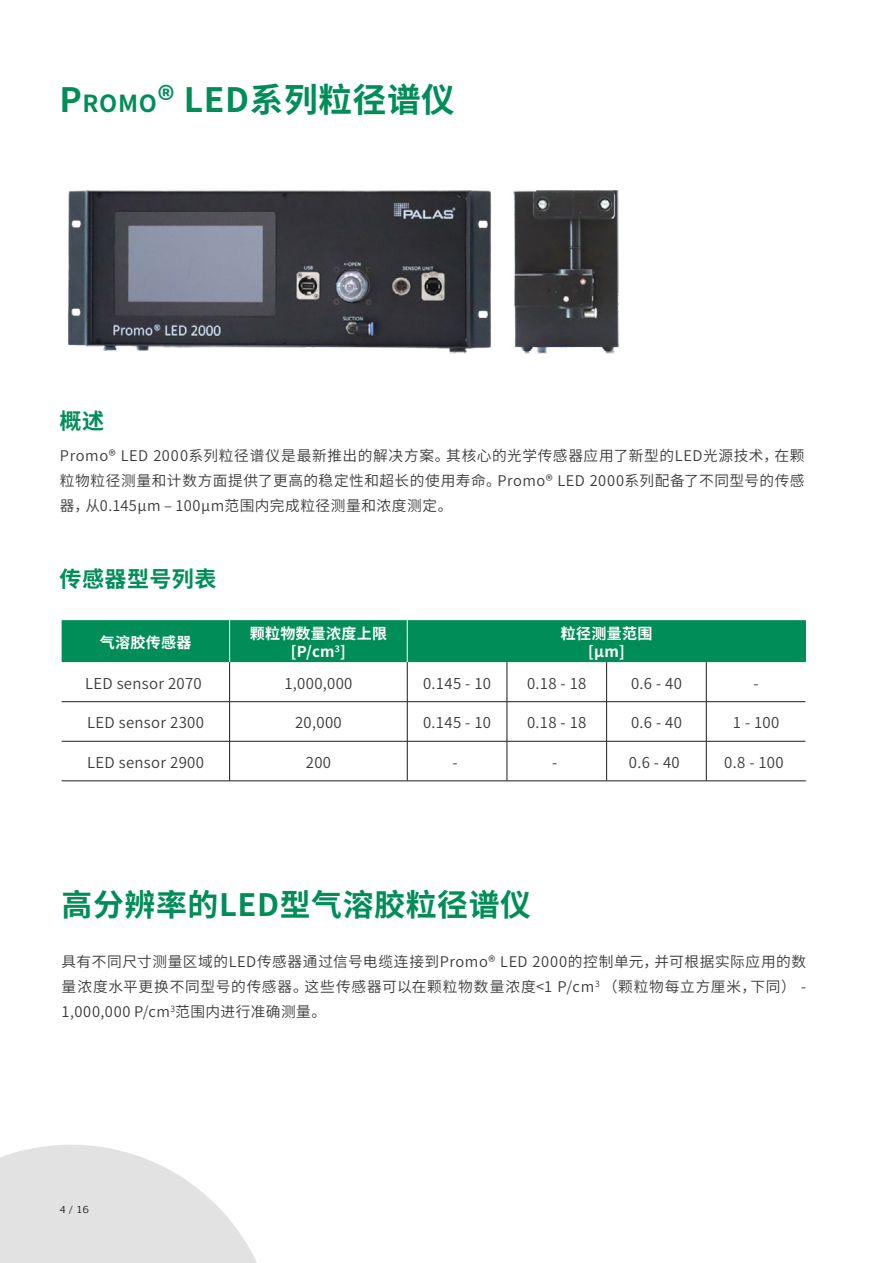
<style>
.page{position:relative;width:893px;height:1263px;background:#fff}
.page>*{position:absolute;margin:0;border:0;box-sizing:border-box;transform-origin:0 0}
.t1{font:700 33.6px "Source Han Sans CN";letter-spacing:.02em;color:#008d58}
.t2{font:700 30.9px "Source Han Sans CN";letter-spacing:.02em;color:#008d58}
.t3{font:700 22.05px "Source Han Sans CN";letter-spacing:.02em;color:#008d58}
.t4{font:15px "Source Han Sans CN";letter-spacing:.02em;color:#3c3c3b}
.t5{font:700 15px/18px "Source Han Sans CN";letter-spacing:.02em;color:#fff;text-align:center}
.t6{font:14.7px/25.2px "Source Han Sans CN";letter-spacing:.035em;color:#3c3c3b;text-align:justify}
.t7{font:10.5px "Sf Kp Regular";color:#1c1c1b}
.s1{font-size:23.55px}
</style>
<div class="page">
<img style="left:68px;top:190px;width:552px;height:164px">
<div style="left:62px;top:620px;width:744px;height:42px;background:#008d58"></div>
<hr style="left:62px;top:701px;width:168px;height:1px;background:#1c1c1b">
<hr style="left:62px;top:741px;width:168px;height:1px;background:#1c1c1b">
<hr style="left:62px;top:781px;width:168px;height:1px;background:#1c1c1b">
<hr style="left:229px;top:620px;width:1px;height:42px;background:#fff">
<hr style="left:407px;top:620px;width:1px;height:42px;background:#fff">
<hr style="left:229px;top:662px;width:1px;height:39px;background:#1c1c1b">
<hr style="left:407px;top:662px;width:1px;height:39px;background:#1c1c1b">
<hr style="left:507px;top:662px;width:1px;height:39px;background:#1c1c1b">
<hr style="left:606px;top:662px;width:1px;height:39px;background:#1c1c1b">
<hr style="left:706px;top:662px;width:1px;height:39px;background:#1c1c1b">
<hr style="left:230px;top:701px;width:177px;height:1px;background:#1c1c1b">
<hr style="left:229px;top:702px;width:1px;height:39px;background:#1c1c1b">
<hr style="left:407px;top:701px;width:100px;height:1px;background:#1c1c1b">
<hr style="left:407px;top:702px;width:1px;height:39px;background:#1c1c1b">
<hr style="left:507px;top:701px;width:100px;height:1px;background:#1c1c1b">
<hr style="left:507px;top:702px;width:1px;height:39px;background:#1c1c1b">
<hr style="left:607px;top:701px;width:99px;height:1px;background:#1c1c1b">
<hr style="left:606px;top:702px;width:1px;height:39px;background:#1c1c1b">
<hr style="left:706px;top:701px;width:100px;height:1px;background:#1c1c1b">
<hr style="left:706px;top:702px;width:1px;height:39px;background:#1c1c1b">
<hr style="left:230px;top:741px;width:177px;height:1px;background:#1c1c1b">
<hr style="left:229px;top:741px;width:1px;height:40px;background:#1c1c1b">
<hr style="left:407px;top:741px;width:100px;height:1px;background:#1c1c1b">
<hr style="left:407px;top:741px;width:1px;height:40px;background:#1c1c1b">
<hr style="left:507px;top:741px;width:100px;height:1px;background:#1c1c1b">
<hr style="left:507px;top:741px;width:1px;height:40px;background:#1c1c1b">
<hr style="left:607px;top:741px;width:99px;height:1px;background:#1c1c1b">
<hr style="left:606px;top:741px;width:1px;height:40px;background:#1c1c1b">
<hr style="left:706px;top:741px;width:100px;height:1px;background:#1c1c1b">
<hr style="left:706px;top:741px;width:1px;height:40px;background:#1c1c1b">
<hr style="left:230px;top:781px;width:177px;height:1px;background:#1c1c1b">
<hr style="left:407px;top:781px;width:100px;height:1px;background:#1c1c1b">
<hr style="left:507px;top:781px;width:100px;height:1px;background:#1c1c1b">
<hr style="left:607px;top:781px;width:99px;height:1px;background:#1c1c1b">
<hr style="left:706px;top:781px;width:100px;height:1px;background:#1c1c1b">
<svg style="left:0;top:1145px;width:257px;height:118px"></svg>
<h1 class="t1" style="left:60px;top:81px;width:397px">P<span class="s1">ROMO</span>® LED系列粒径谱仪</h1>
<h3 class="t3" style="left:60px;top:408px;width:46px">概述</h3>
<p class="t6" style="left:60px;top:443px;width:746px">Promo® LED 2000系列粒径谱仪是最新推出的解决方案。其核心的光学传感器应用了新型的LED光源技术，在颗粒物粒径测量和计数方面提供了更高的稳定性和超长的使用寿命。Promo® LED 2000系列配备了不同型号的传感器，从0.145μm – 100μm范围内完成粒径测量和浓度测定。</p>
<h3 class="t3" style="left:60px;top:567px;width:158px">传感器型号列表</h3>
<p class="t5" style="left:100px;top:633px;width:93px">气溶胶传感器</p>
<p class="t5" style="left:250px;top:624px;width:139px">颗粒物数量浓度上限[P/cm<sup>3</sup>]</p>
<p class="t5" style="left:561px;top:624px;width:93px">粒径测量范围[μm]</p>
<p class="t4" style="left:85px;top:675px;width:118px">LED sensor 2070</p>
<p class="t4" style="left:284px;top:675px;width:70px">1,000,000</p>
<p class="t4" style="left:423px;top:675px;width:69px">0.145 - 10</p>
<p class="t4" style="left:527px;top:675px;width:61px">0.18 - 18</p>
<p class="t4" style="left:631px;top:675px;width:52px">0.6 - 40</p>
<p class="t4" style="left:753px;top:675px;width:7px">-</p>
<p class="t4" style="left:87px;top:715px;width:118px">LED sensor 2300</p>
<p class="t4" style="left:295px;top:715px;width:48px">20,000</p>
<p class="t4" style="left:423px;top:715px;width:69px">0.145 - 10</p>
<p class="t4" style="left:527px;top:715px;width:61px">0.18 - 18</p>
<p class="t4" style="left:631px;top:715px;width:52px">0.6 - 40</p>
<p class="t4" style="left:733px;top:715px;width:48px">1 - 100</p>
<p class="t4" style="left:87px;top:754px;width:118px">LED sensor 2900</p>
<p class="t4" style="left:306px;top:754px;width:27px">200</p>
<p class="t4" style="left:452px;top:754px;width:7px">-</p>
<p class="t4" style="left:552px;top:754px;width:7px">-</p>
<p class="t4" style="left:629px;top:754px;width:52px">0.6 - 40</p>
<p class="t4" style="left:724px;top:754px;width:61px">0.8 - 100</p>
<h2 class="t2" style="left:62px;top:887px;width:471px">高分辨率的LED型气溶胶粒径谱仪</h2>
<p class="t6" style="left:62px;top:948px;width:746px">具有不同尺寸测量区域的LED传感器通过信号电缆连接到Promo® LED 2000的控制单元，并可根据实际应用的数量浓度水平更换不同型号的传感器。这些传感器可以在颗粒物数量浓度&lt;1 P/cm<sup>3</sup> （颗粒物每立方厘米，下同） - 1,000,000 P/cm<sup>3</sup>范围内进行准确测量。</p>
<p class="t7" style="left:60px;top:1203px;width:31px">4 / 16</p>
</div>
